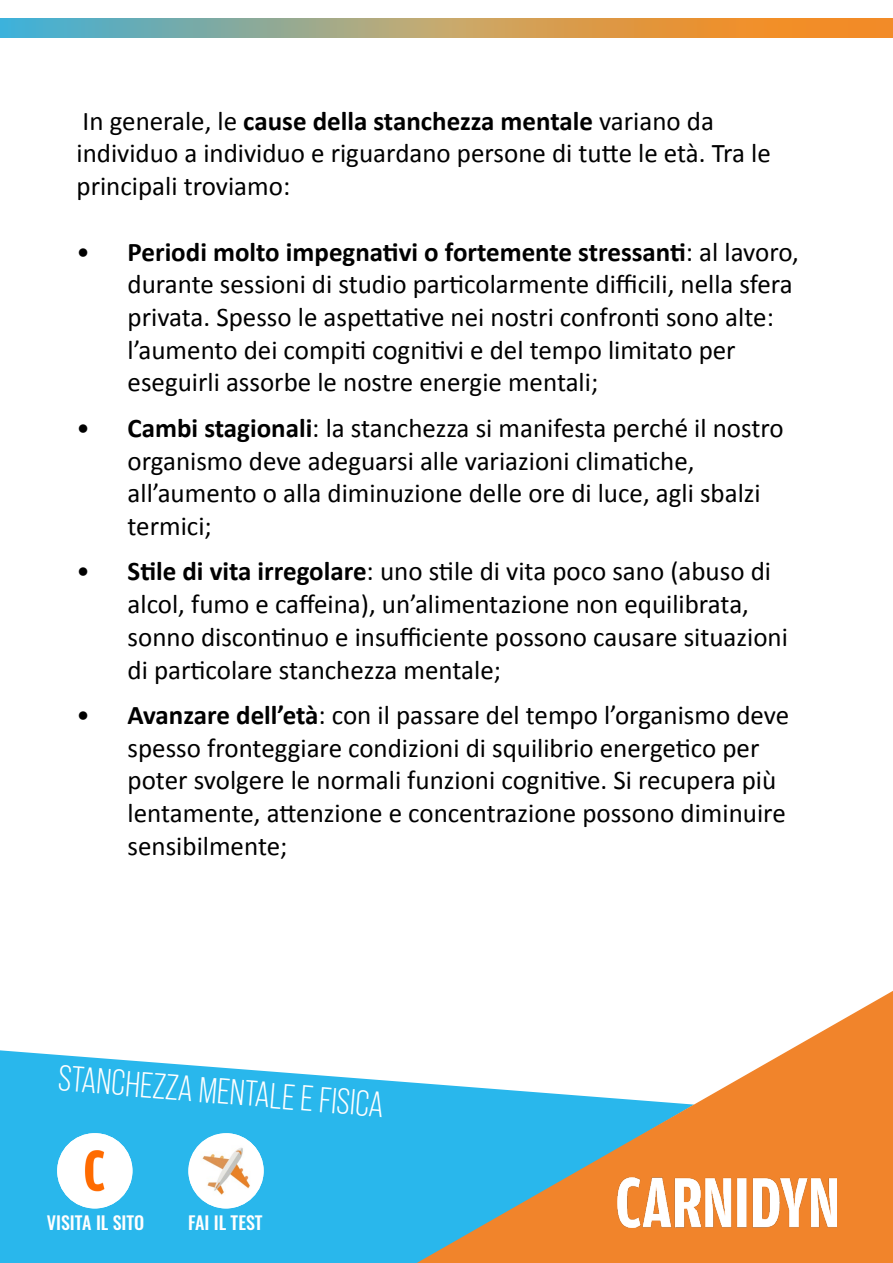
<style>
.page{position:relative;width:893px;height:1263px;background:#fff}
.page>*{position:absolute;margin:0;border:0;box-sizing:border-box;transform-origin:0 0}
.t1{font:36px "Bebas Neue Pro";color:#fff}
.t2{font:27px/32.7px "Calibri";color:#000}
.t3{font:500 18px "Oswald";color:#fff}
.s1{font-weight:700}
</style>
<div class="page">
<svg style="left:0;top:1050px;width:417px;height:213px;background:#3bbded"></svg>
<svg style="left:417px;top:991px;width:476px;height:272px"></svg>
<svg style="left:0;top:18px;width:893px;height:20px;background:#b2a06f"></svg>
<img style="left:57px;top:1133px;width:75px;height:75px;border-radius:38px">
<img style="left:188px;top:1133px;width:76px;height:75px;border-radius:36px">
<img style="left:618px;top:1178px;width:219px;height:49px">
<p class="t2" style="left:77px;top:104px;width:696px">In generale, le <span class="s1">cause della stanchezza mentale</span> variano da individuo a individuo e riguardano persone di tutte le età. Tra le principali troviamo:</p>
<p class="t2" style="left:128px;top:234px;width:673px;text-indent:-51px">• <span class="s1">Periodi molto impegnativi o fortemente stressanti</span>: al lavoro, durante sessioni di studio particolarmente difficili, nella sfera privata. Spesso le aspettative nei nostri confronti sono alte: l’aumento dei compiti cognitivi e del tempo limitato per eseguirli assorbe le nostre energie mentali;</p>
<p class="t2" style="left:128px;top:411px;width:658px;text-indent:-51px">• <span class="s1">Cambi stagionali</span>: la stanchezza si manifesta perché il nostro organismo deve adeguarsi alle variazioni climatiche, all’aumento o alla diminuzione delle ore di luce, agli sbalzi termici;</p>
<p class="t2" style="left:128px;top:554px;width:662px;text-indent:-51px">• <span class="s1">Stile di vita irregolare</span>: uno stile di vita poco sano (abuso di alcol, fumo e caffeina), un’alimentazione non equilibrata, sonno discontinuo e insufficiente possono causare situazioni di particolare stanchezza mentale;</p>
<p class="t2" style="left:128px;top:698px;width:663px;text-indent:-51px">• <span class="s1">Avanzare dell’età</span>: con il passare del tempo l’organismo deve spesso fronteggiare condizioni di squilibrio energetico per poter svolgere le normali funzioni cognitive. Si recupera più lentamente, attenzione e concentrazione possono diminuire sensibilmente;</p>
<h1 class="t1" style="left:60px;top:1057px;width:328px;rotate:5deg">STANCHEZZA MENTALE E FISICA</h1>
<p class="t3" style="left:47px;top:1207px;width:99px">VISITA IL SITO</p>
<p class="t3" style="left:188px;top:1207px;width:76px">FAI IL TEST</p>
</div>
